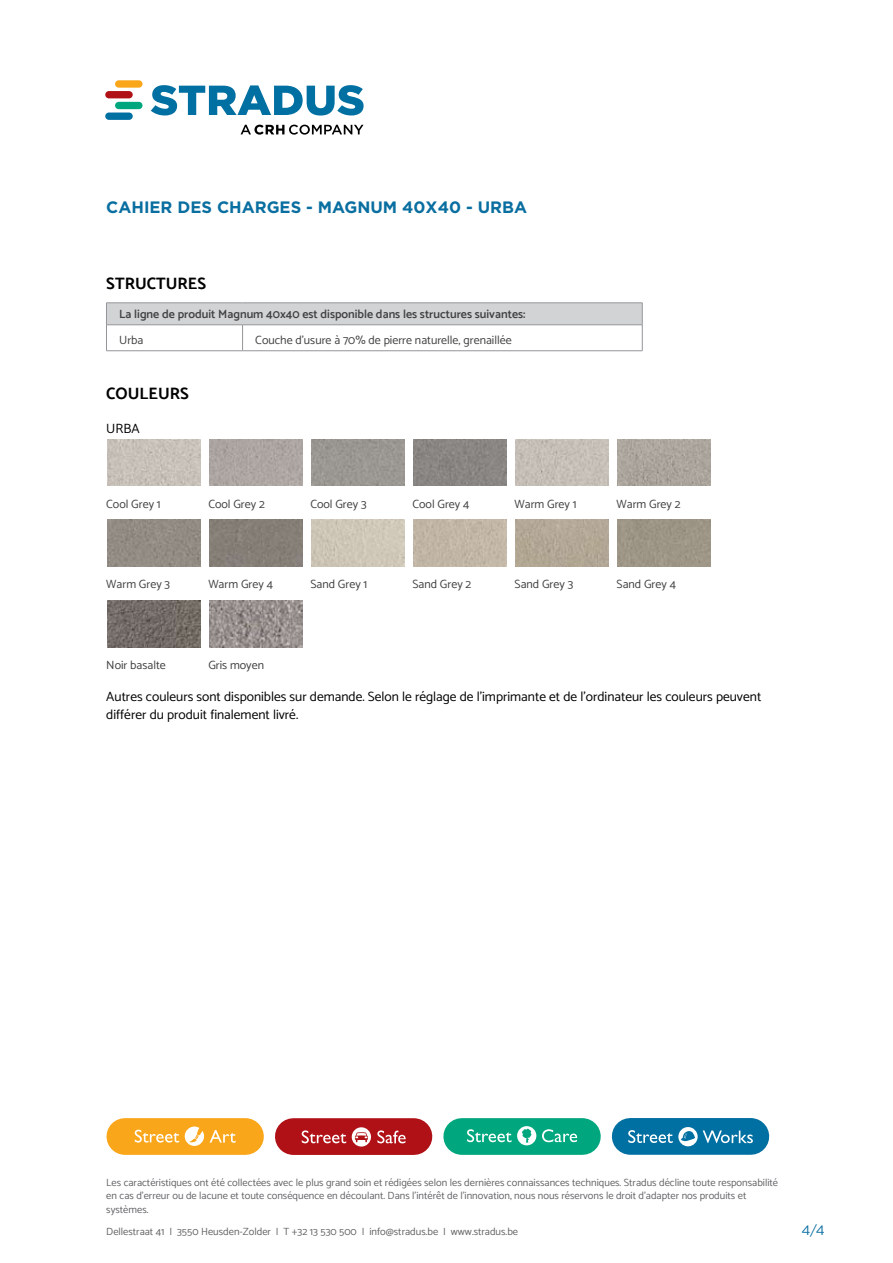
<style>
.page{position:relative;width:893px;height:1263px;background:#fff}
.page>*{position:absolute;margin:0;border:0;box-sizing:border-box;transform-origin:0 0}
.t1{font:700 16.5px "Gotham";color:#096ea0}
.t2{font:700 16.5px "Catamaran";color:#000}
.t3{font:13.5px/18px "Catamaran";color:#000}
.t4{font:13.5px "Gotham";color:#096ea0}
.t5{font:12px "Catamaran";color:#414142}
.t6{font:600 12px "Catamaran";color:#414142}
.t7{font:10.5px/13.5px "Catamaran";color:#636466}
</style>
<div class="page">
<svg style="left:106px;top:303px;width:537px;height:48px"></svg>
<img style="left:107px;top:439px;width:94px;height:47px">
<img style="left:209px;top:439px;width:94px;height:47px">
<div style="left:311px;top:439px;width:94px;height:47px;background:#9a9792"></div>
<img style="left:413px;top:439px;width:94px;height:47px">
<img style="left:515px;top:439px;width:94px;height:47px">
<img style="left:617px;top:439px;width:94px;height:47px">
<img style="left:107px;top:520px;width:94px;height:47px">
<div style="left:209px;top:520px;width:94px;height:47px;background:#857e77"></div>
<div style="left:311px;top:520px;width:94px;height:47px;background:#cec7b7"></div>
<div style="left:413px;top:520px;width:94px;height:47px;background:#c2b6a6"></div>
<img style="left:515px;top:520px;width:94px;height:47px">
<div style="left:617px;top:520px;width:94px;height:47px;background:#9d9686"></div>
<img style="left:107px;top:601px;width:94px;height:46px">
<img style="left:209px;top:601px;width:94px;height:46px">
<div style="left:630px;top:1118px;width:121px;height:37px;background:#006fa1"></div>
<svg style="left:628px;top:1127px;width:125px;height:19px"></svg>
<div style="left:462px;top:1118px;width:120px;height:37px;background:#00a77e"></div>
<svg style="left:542px;top:1129px;width:35px;height:13px"></svg>
<svg style="left:467px;top:1126px;width:69px;height:19px"></svg>
<div style="left:293px;top:1118px;width:121px;height:37px;background:#b01116"></div>
<svg style="left:352px;top:1127px;width:19px;height:19px"></svg>
<svg style="left:377px;top:1130px;width:29px;height:13px"></svg>
<svg style="left:302px;top:1130px;width:44px;height:13px"></svg>
<div style="left:125px;top:1118px;width:120px;height:37px;background:#faa61a"></div>
<svg style="left:185px;top:1126px;width:19px;height:20px"></svg>
<svg style="left:135px;top:1130px;width:44px;height:12px"></svg>
<svg style="left:210px;top:1130px;width:26px;height:13px"></svg>
<svg style="left:151px;top:85px;width:213px;height:31px"></svg>
<div style="left:115px;top:80px;width:27px;height:8px;background:#faa61a;border-radius:4px"></div>
<div style="left:105px;top:91px;width:28px;height:7px;background:#b01116;border-radius:4px"></div>
<div style="left:105px;top:113px;width:28px;height:7px;background:#006fa1;border-radius:4px"></div>
<div style="left:115px;top:102px;width:27px;height:7px;background:#00a77e;border-radius:4px"></div>
<svg style="left:241px;top:125px;width:123px;height:10px"></svg>
<h1 class="t1" style="left:106px;top:196px;width:422px">CAHIER DES CHARGES - MAGNUM 40X40 - URBA</h1>
<h1 class="t2" style="left:106px;top:274px;width:101px">STRUCTURES</h1>
<p class="t6" style="left:119px;top:307px;width:408px">La ligne de produit Magnum 40x40 est disponible dans les structures suivantes:</p>
<p class="t5" style="left:119px;top:331px;width:26px">Urba</p>
<p class="t5" style="left:255px;top:331px;width:258px">Couche d’usure à 70% de pierre naturelle, grenaillée</p>
<h1 class="t2" style="left:106px;top:384px;width:84px">COULEURS</h1>
<p class="t3" style="left:106px;top:419px;width:18px">Urba</p>
<p class="t5" style="left:106px;top:494px;width:56px">Cool Grey 1</p>
<p class="t5" style="left:208px;top:494px;width:58px">Cool Grey 2</p>
<p class="t5" style="left:310px;top:494px;width:58px">Cool Grey 3</p>
<p class="t5" style="left:412px;top:494px;width:58px">Cool Grey 4</p>
<p class="t5" style="left:514px;top:494px;width:64px">Warm Grey 1</p>
<p class="t5" style="left:617px;top:494px;width:66px">Warm Grey 2</p>
<p class="t5" style="left:106px;top:575px;width:65px">Warm Grey 3</p>
<p class="t5" style="left:208px;top:575px;width:66px">Warm Grey 4</p>
<p class="t5" style="left:310px;top:575px;width:58px">Sand Grey 1</p>
<p class="t5" style="left:412px;top:575px;width:60px">Sand Grey 2</p>
<p class="t5" style="left:514px;top:575px;width:60px">Sand Grey 3</p>
<p class="t5" style="left:617px;top:575px;width:61px">Sand Grey 4</p>
<p class="t5" style="left:106px;top:656px;width:61px">Noir basalte</p>
<p class="t5" style="left:208px;top:656px;width:57px">Gris moyen</p>
<p class="t3" style="left:106px;top:687px;width:656px">Autres couleurs sont disponibles sur demande. Selon le réglage de l’imprimante et de l’ordinateur les couleurs peuvent différer du produit finalement livré.</p>
<p class="t7" style="left:106px;top:1175px;width:673px">Les caractéristiques ont été collectées avec le plus grand soin et rédigées selon les dernières connaissances techniques. Stradus décline toute responsabilité en cas d’erreur ou de lacune et toute conséquence en découlant. Dans l’intérêt de l’innovation, nous nous réservons le droit d’adapter nos produits et systèmes.</p>
<p class="t7" style="left:106px;top:1224px;width:413px">Dellestraat 41 I 3550 Heusden-Zolder I T +32 13 530 500 I info@stradus.be I www.stradus.be</p>
<p class="t4" style="left:810px;top:1221px;width:16px">/4</p>
</div>
